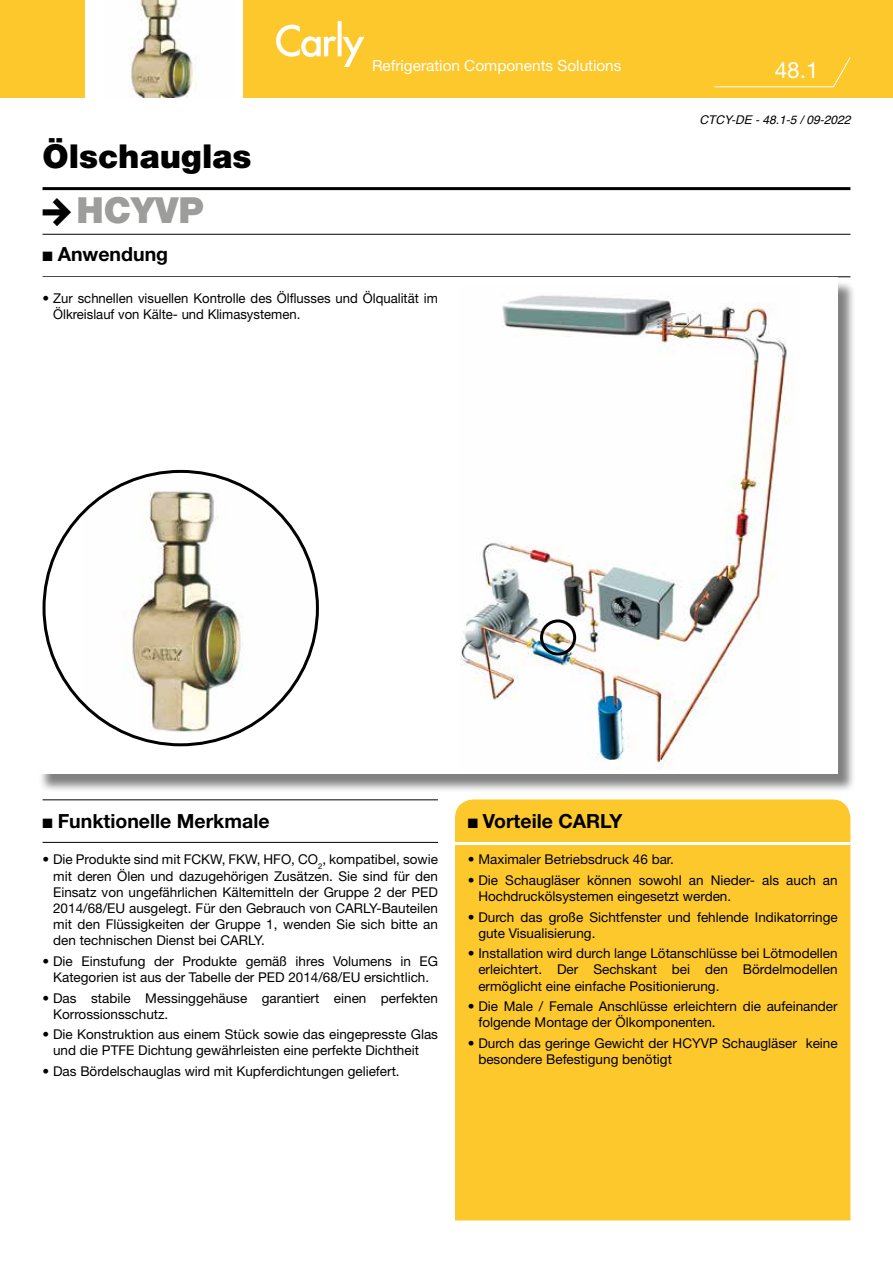
<style>
.page{position:relative;width:893px;height:1263px;background:#fff}
.page>*{position:absolute;margin:0;border:0;box-sizing:border-box;transform-origin:0 0}
.t1{font:900 36px "Helvetica Neue LT Pro";color:#9d9d9c}
.t2{font:900 33px "Helvetica Neue LT Pro";color:#000}
.t3{font:22.5px "Helvetica Neue LT Pro";color:#fff}
.t4{font:700 19.5px "Helvetica Neue LT Pro";color:#000}
.t5{font:15.3px "Helvetica Neue LT Pro";color:#fff}
.t6{font:13.5px/16.2px "Helvetica Neue LT Pro";color:#000}
.t7{font:italic 12px "Helvetica";color:#000}
</style>
<div class="page">
<div style="left:0;top:0;width:893px;height:98px;background:#fdc82b"></div>
<div style="left:455px;top:799px;width:395px;height:421px;background:#fdc82b"></div>
<hr style="left:43px;top:187px;width:807px;height:3px;background:#000">
<hr style="left:43px;top:234px;width:807px;height:1px;background:#000">
<hr style="left:43px;top:276px;width:807px;height:1px;background:#000">
<hr style="left:43px;top:799px;width:395px;height:1px;background:#000">
<hr style="left:43px;top:842px;width:395px;height:1px;background:#000">
<hr style="left:455px;top:842px;width:395px;height:3px;background:#fff">
<div style="left:85px;top:0;width:157px;height:99px;background:#fff"></div>
<img style="left:276px;top:21px;width:88px;height:45px">
<svg style="left:714px;top:57px;width:137px;height:31px"></svg>
<img style="left:129px;top:0;width:68px;height:98px">
<div style="left:38px;top:280px;width:818px;height:512px;background:#000;opacity:.5"></div>
<div style="left:36px;top:278px;width:802px;height:496px;background:#fff"></div>
<img style="left:84px;top:471px;width:229px;height:274px">
<img style="left:461px;top:295px;width:329px;height:475px">
<div style="left:540px;top:619px;width:36px;height:36px;border:3px solid #000;border-radius:50%"></div>
<p class="t5" style="left:372px;top:56px;width:251px">Refrigeration Components Solutions</p>
<h3 class="t3" style="left:775px;top:56px;width:45px">48.1</h3>
<h2 class="t2" style="left:43px;top:137px;width:210px">Ölschauglas</h2>
<h1 class="t1" style="left:77px;top:188px;width:129px">HCYVP</h1>
<h3 class="t4" style="left:43px;top:242px;width:127px">■ Anwendung</h3>
<p class="t6" style="left:53px;top:290px;width:386px;text-indent:-11px">• Zur schnellen visuellen Kontrolle des Ölflusses und Ölqualität im<br>Ölkreislauf von Kälte- und Klimasystemen.</p>
<p class="t7" style="left:699px;top:110px;width:152px">CTCY-DE - 48.1-5 / 09-2022</p>
<h3 class="t4" style="left:43px;top:809px;width:229px">■ Funktionelle Merkmale</h3>
<h3 class="t4" style="left:468px;top:809px;width:156px">■ Vorteile CARLY</h3>
<p class="t6" style="left:53px;top:851px;width:386px;text-align:justify;text-indent:-11px">• Die Produkte sind mit FCKW, FKW, HFO, CO<sub>2</sub>, kompatibel, sowie mit deren Ölen und dazugehörigen Zusätzen. Sie sind für den Einsatz von ungefährlichen Kältemitteln der Gruppe 2 der PED 2014/68/EU ausgelegt. Für den Gebrauch von CARLY-Bauteilen mit den Flüssigkeiten der Gruppe 1, wenden Sie sich bitte an den technischen Dienst bei CARLY.</p>
<p class="t6" style="left:43px;top:953px;width:397px;text-align:center">• Die Einstufung der Produkte gemäß ihres Volumens in EG<br>Kategorien ist aus der Tabelle der PED 2014/68/EU ersichtlich.</p>
<p class="t6" style="left:53px;top:989px;width:386px;text-indent:-11px">• Das stabile Messinggehäuse garantiert einen perfekten<br>Korrossionsschutz.</p>
<p class="t6" style="left:53px;top:1026px;width:386px;text-indent:-11px">• Die Konstruktion aus einem Stück sowie das eingepresste Glas und die PTFE Dichtung gewährleisten eine perfekte Dichtheit</p>
<p class="t6" style="left:43px;top:1062px;width:359px">• Das Bördelschauglas wird mit Kupferdichtungen geliefert.</p>
<p class="t6" style="left:468px;top:851px;width:208px">• Maximaler Betriebsdruck 46 bar.</p>
<p class="t6" style="left:478px;top:872px;width:361px;text-indent:-11px">• Die Schaugläser können sowohl an Nieder- als auch an<br>Hochdruckölsystemen eingesetzt werden.</p>
<p class="t6" style="left:478px;top:908px;width:361px;text-indent:-11px">• Durch das große Sichtfenster und fehlende Indikatorringe gute Visualisierung.</p>
<p class="t6" style="left:478px;top:945px;width:361px;text-align:justify;text-indent:-11px">• Installation wird durch lange Lötanschlüsse bei Lötmodellen erleichtert. Der Sechskant bei den Bördelmodellen ermöglicht eine einfache Positionierung.</p>
<p class="t6" style="left:478px;top:998px;width:361px;text-indent:-11px">• Die Male / Female Anschlüsse erleichtern die aufeinander folgende Montage der Ölkomponenten.</p>
<p class="t6" style="left:478px;top:1034px;width:361px;text-indent:-11px">• Durch das geringe Gewicht der HCYVP Schaugläser keine besondere Befestigung benötigt</p>
</div>
